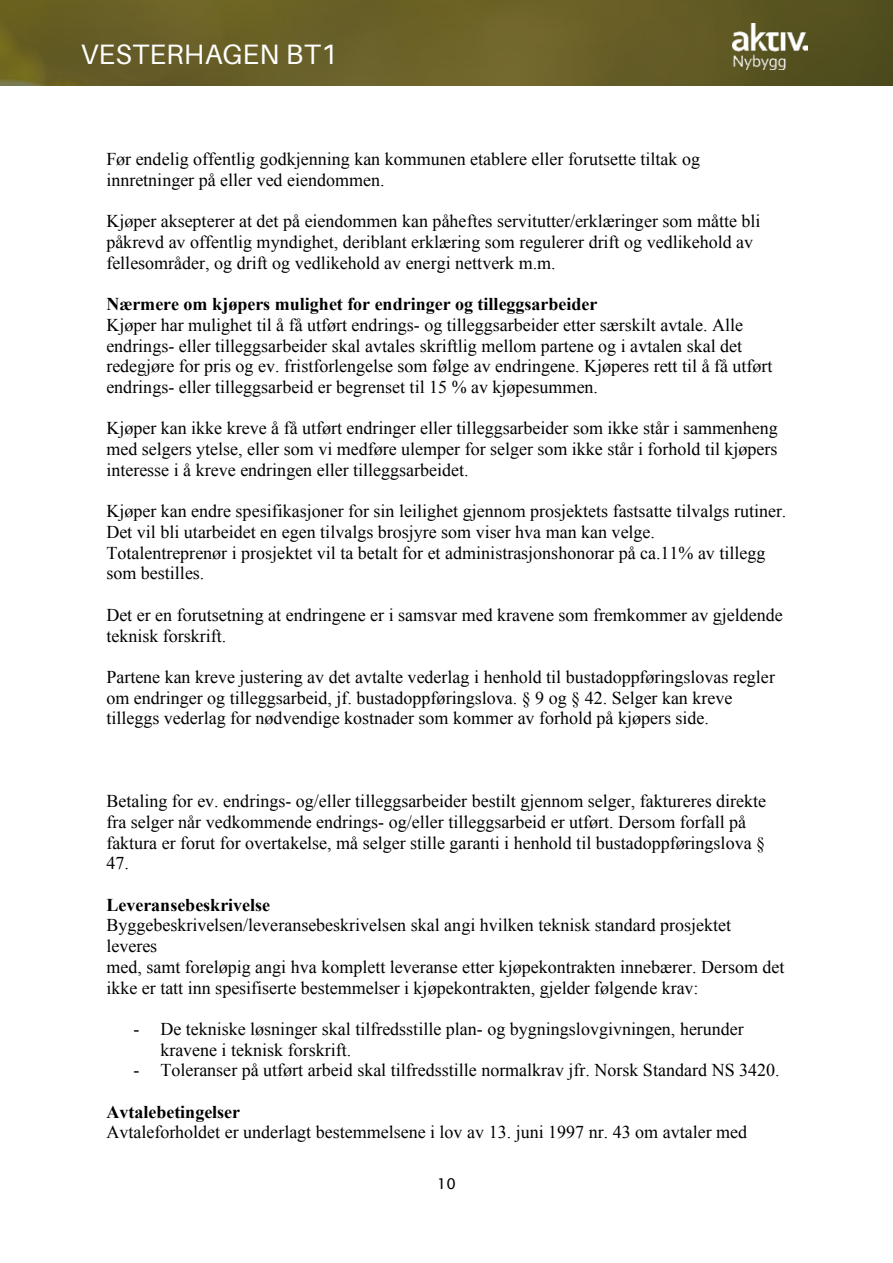
<style>
.page{position:relative;width:893px;height:1263px;background:#fff}
.page>*{position:absolute;margin:0;border:0;box-sizing:border-box;transform-origin:0 0}
.t1{font:28.05px "Aileron";letter-spacing:.01em;color:#fff}
.t2{font:18px/20.7px "Times New Roman";color:#000}
.t3{font:700 18px "Times New Roman";color:#000}
.t4{font:15px "Lucida Sans";color:#000}
</style>
<div class="page">
<img style="left:0;top:0;width:893px;height:85px">
<img style="left:733px;top:24px;width:74px;height:46px">
<h1 class="t1" style="left:81px;top:39px;width:258px">VESTERHAGEN BT1</h1>
<p class="t2" style="left:106px;top:149px;width:595px">Før endelig offentlig godkjenning kan kommunen etablere eller forutsette tiltak og innretninger på eller ved eiendommen.</p>
<p class="t2" style="left:106px;top:211px;width:656px">Kjøper aksepterer at det på eiendommen kan påheftes servitutter/erklæringer som måtte bli påkrevd av offentlig myndighet, deriblant erklæring som regulerer drift og vedlikehold av fellesområder, og drift og vedlikehold av energi nettverk m.m.</p>
<p class="t3" style="left:106px;top:292px;width:493px">Nærmere om kjøpers mulighet for endringer og tilleggsarbeider</p>
<p class="t2" style="left:106px;top:314px;width:667px">Kjøper har mulighet til å få utført endrings- og tilleggsarbeider etter særskilt avtale. Alle endrings- eller tilleggsarbeider skal avtales skriftlig mellom partene og i avtalen skal det redegjøre for pris og ev. fristforlengelse som følge av endringene. Kjøperes rett til å få utført endrings- eller tilleggsarbeid er begrenset til 15 % av kjøpesummen.</p>
<p class="t2" style="left:106px;top:418px;width:673px;text-align:justify">Kjøper kan ikke kreve å få utført endringer eller tilleggsarbeider som ikke står i sammenheng med selgers ytelse, eller som vi medføre ulemper for selger som ikke står i forhold til kjøpers interesse i å kreve endringen eller tilleggsarbeidet.</p>
<p class="t2" style="left:106px;top:501px;width:681px">Kjøper kan endre spesifikasjoner for sin leilighet gjennom prosjektets fastsatte tilvalgs rutiner.<br>Det vil bli utarbeidet en egen tilvalgs brosjyre som viser hva man kan velge.<br>Totalentreprenør i prosjektet vil ta betalt for et administrasjonshonorar på ca.11% av tillegg som bestilles.</p>
<p class="t2" style="left:106px;top:604px;width:678px">Det er en forutsetning at endringene er i samsvar med kravene som fremkommer av gjeldende teknisk forskrift.</p>
<p class="t2" style="left:106px;top:666px;width:670px">Partene kan kreve justering av det avtalte vederlag i henhold til bustadoppføringslovas regler om endringer og tilleggsarbeid, jf. bustadoppføringslova. § 9 og § 42. Selger kan kreve tilleggs vederlag for nødvendige kostnader som kommer av forhold på kjøpers side.</p>
<p class="t2" style="left:106px;top:790px;width:661px">Betaling for ev. endrings- og/eller tilleggsarbeider bestilt gjennom selger, faktureres direkte fra selger når vedkommende endrings- og/eller tilleggsarbeid er utført. Dersom forfall på faktura er forut for overtakelse, må selger stille garanti i henhold til bustadoppføringslova § 47.</p>
<p class="t3" style="left:106px;top:892px;width:165px">Leveransebeskrivelse</p>
<p class="t2" style="left:106px;top:915px;width:680px">Byggebeskrivelsen/leveransebeskrivelsen skal angi hvilken teknisk standard prosjektet leveres<br>med, samt foreløpig angi hva komplett leveranse etter kjøpekontrakten innebærer. Dersom det ikke er tatt inn spesifiserte bestemmelser i kjøpekontrakten, gjelder følgende krav:</p>
<p class="t2" style="left:160px;top:1018px;width:585px;text-indent:-27px">- De tekniske løsninger skal tilfredsstille plan- og bygningslovgivningen, herunder kravene i teknisk forskrift.</p>
<p class="t2" style="left:133px;top:1060px;width:648px">- Toleranser på utført arbeid skal tilfredsstille normalkrav jfr. Norsk Standard NS 3420.</p>
<p class="t3" style="left:106px;top:1099px;width:135px">Avtalebetingelser</p>
<p class="t2" style="left:106px;top:1122px;width:642px">Avtaleforholdet er underlagt bestemmelsene i lov av 13. juni 1997 nr. 43 om avtaler med</p>
<p class="t4" style="left:437px;top:1175px;width:20px">10</p>
</div>
